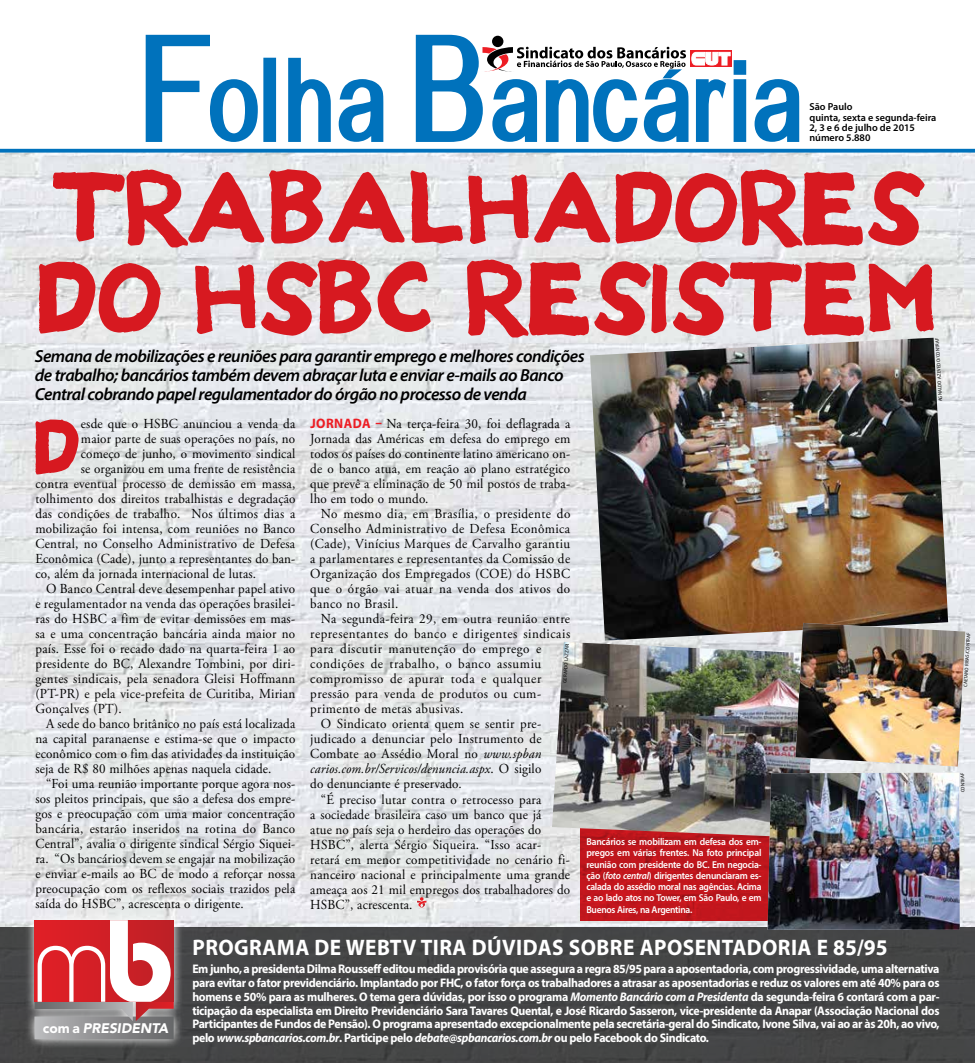
<style>
.page{position:relative;width:975px;height:1063px;background:#fff}
.page>*{position:absolute;margin:0;border:0;box-sizing:border-box;transform-origin:0 0}
.t1{font:115px "Alido";letter-spacing:.055em;color:#0072bc;scale:.81 1}
.t2{font:87.5px/90px "Black Metal Sans";color:#d71920;scale:.95 1}
.t3{font:66.88px "Black Metal Sans";color:#d71920;scale:.95 1}
.t4{font:700 22.5px "Myriad Pro";letter-spacing:.02em;color:#fff;scale:.95 1}
.t5{font:italic 600 17.5px/18.8px "Myriad Pro";letter-spacing:-.03em;color:#000}
.t6{font:13.75px/15px "Adobe Garamond Pro";letter-spacing:.015em;color:#000;text-align:justify;scale:.95 1}
.t7{font:13.75px "Adobe Garamond Pro";letter-spacing:.045em;color:#000;scale:.95 1}
.t8{font:italic 13.75px "Adobe Garamond Pro";letter-spacing:.01em;color:#000;scale:.95 1}
.t9{font:13.75px "Adobe Garamond Pro";letter-spacing:.04em;color:#000;scale:.95 1}
.t10{font:13.75px "Adobe Garamond Pro";letter-spacing:.035em;color:#000;scale:.95 1}
.t11{font:italic 900 13.75px "Avenir";color:#fff}
.t12{font:700 12.5px/13.8px "Myriad Pro";letter-spacing:-.03em;color:#fff;text-align:justify;scale:.95 1}
.t13{font:600 10.12px/10.1px "Myriad Pro";color:#000}
.t14{font:600 10px/11.2px "Myriad Pro";letter-spacing:-.03em;color:#fff;text-align:justify;scale:.95 1}
.t15{font:5px "Myriad Pro";color:#000;scale:.95 1}
.s1{font-size:152.5px}
.s2{font-family:"Myriad Pro";font-weight:700;color:#ed1d24}
.s3{font-style:italic}
.s4{font-style:normal}
</style>
<div class="page">
<img style="left:0;top:153px;width:974px;height:774px">
<svg style="left:579px;top:838px;width:188px;height:83px;background:#c0171d"></svg>
<div style="left:0;top:927px;width:974px;height:136px;background:#454646"></div>
<svg style="left:416px;top:897px;width:11px;height:12px"></svg>
<img style="left:590px;top:338px;width:358px;height:303px">
<svg style="left:145px;top:34px;width:113px;height:108px"></svg>
<div style="left:263px;top:58px;width:13px;height:84px;border:4px solid #0072bc"></div>
<svg style="left:288px;top:57px;width:96px;height:85px"></svg>
<svg style="left:0;top:149px;width:974px;height:4px;background:#187ec0"></svg>
<svg style="left:415px;top:34px;width:385px;height:108px"></svg>
<svg style="left:25px;top:911px;width:159px;height:138px"></svg>
<div style="left:34px;top:1017px;width:140px;height:22px;background:linear-gradient(to right,#b9b9bb,#646466)"></div>
<svg style="left:34px;top:920px;width:140px;height:101px;background:#d36e72"></svg>
<img style="left:552px;top:642px;width:265px;height:196px">
<img style="left:767px;top:773px;width:192px;height:157px">
<img style="left:795px;top:623px;width:170px;height:144px">
<h1 class="t1" style="left:141px;top:38px;width:815px"><span class="s1">F</span>olha <span class="s1">B</span>ancaria</h1>
<p class="t13" style="left:809px;top:102px;width:128px">São Paulo<br>quinta, sexta e segunda-feira<br>2, 3 e 6 de julho de 2015 número 5.880</p>
<h2 class="t2" style="left:37px;top:164px;width:934px">TRABALHADORES<br>DO HSB</h2>
<h2 class="t2" style="left:375px;top:254px;width:593px">C RESISTEM</h2>
<p class="t15" style="left:937px;top:402px;width:69px;rotate:-93deg">agnaldo azevedo/contraf</p>
<p class="t5" style="left:35px;top:346px;width:551px">Semana de mobilizações e reuniões para garantir emprego e melhores condições de trabalho; bancários também devem abraçar luta e enviar e-mails ao Banco<br>Central cobrando papel regulamentador do órgão no processo de venda</p>
<h3 class="t3" style="left:34px;top:397px;width:50px">D</h3>
<p class="t6" style="left:81px;top:417px;width:227px">esde que o HSBC anunciou a venda da</p>
<p class="t6" style="left:310px;top:417px;width:275px"><span class="s2">Jornada –</span> Na terça-feira 30, foi deflagrada a Jornada das Américas em defesa do emprego em todos os países do continente latino americano on&shy;de o banco atua, em reação ao plano estratégico que prevê a eliminação de 50 mil postos de traba&shy;lho em todo o mundo.</p>
<p class="t6" style="left:310px;top:507px;width:275px;text-indent:11px">No mesmo dia, em Brasília, o presidente do Conselho Administrativo de Defesa Econômica (Cade), Vinícius Marques de Carvalho garantiu a parlamentares e representantes da Comissão de Organização dos Empregados (COE) do HSBC que o órgão vai atuar na venda dos ativos do banco no Brasil.</p>
<p class="t6" style="left:321px;top:612px;width:264px">Na segunda-feira 29, em outra reunião entre</p>
<p class="t9" style="left:310px;top:626px;width:275px">representantes do banco e dirigentes sindicais</p>
<p class="t7" style="left:310px;top:641px;width:245px">para discutir manutenção do emprego e</p>
<p class="t7" style="left:310px;top:656px;width:245px">condições de trabalho, o banco assumiu</p>
<p class="t7" style="left:310px;top:671px;width:245px">compromisso de apurar toda e qualquer</p>
<p class="t10" style="left:310px;top:686px;width:244px">pressão para venda de produtos ou cum-</p>
<p class="t6" style="left:310px;top:702px;width:163px">primento de metas abusivas.</p>
<p class="t6" style="left:321px;top:717px;width:233px">O Sindicato orienta quem se sentir pre-</p>
<p class="t6" style="left:310px;top:732px;width:245px">judicado a denunciar pelo Instrumento de</p>
<p class="t6" style="left:310px;top:747px;width:245px">Combate ao Assédio Moral no <span class="s3">www.spban</span></p>
<p class="t8" style="left:310px;top:761px;width:245px">carios.com.br/Servicos/denuncia.aspx<span class="s4">. O sigilo</span></p>
<p class="t6" style="left:310px;top:777px;width:161px">do denunciante é preservado.</p>
<p class="t6" style="left:321px;top:792px;width:233px">“É preciso lutar contra o retrocesso para</p>
<p class="t6" style="left:310px;top:807px;width:245px">a sociedade brasileira caso um banco que já</p>
<p class="t6" style="left:310px;top:822px;width:245px">atue no país seja o herdeiro das operações do</p>
<p class="t6" style="left:310px;top:837px;width:245px">HSBC”, alerta Sérgio Siqueira. “Isso acar-</p>
<p class="t6" style="left:310px;top:852px;width:275px">retará em menor competitividade no cenário fi-</p>
<p class="t6" style="left:310px;top:867px;width:275px">nanceiro nacional e principalmente uma grande</p>
<p class="t6" style="left:310px;top:882px;width:275px">ameaça aos 21 mil empregos dos trabalhadores do</p>
<p class="t6" style="left:310px;top:897px;width:109px">HSBC”, acrescenta.</p>
<p class="t6" style="left:81px;top:432px;width:227px">maior parte de suas operações no país, no</p>
<p class="t6" style="left:81px;top:447px;width:227px">começo de junho, o movimento sindical</p>
<p class="t6" style="left:81px;top:462px;width:227px">se organizou em uma frente de resistência</p>
<p class="t6" style="left:35px;top:477px;width:275px">contra eventual processo de demissão em massa,</p>
<p class="t6" style="left:35px;top:492px;width:275px">tolhimento dos direitos trabalhistas e degradação</p>
<p class="t6" style="left:35px;top:507px;width:275px">das condições de trabalho. Nos últimos dias a</p>
<p class="t6" style="left:35px;top:522px;width:275px">mobilização foi intensa, com reuniões no Banco</p>
<p class="t6" style="left:35px;top:537px;width:275px">Central, no Conselho Administrativo de Defesa</p>
<p class="t6" style="left:35px;top:552px;width:275px">Econômica (Cade), junto a representantes do ban-</p>
<p class="t6" style="left:35px;top:567px;width:234px">co, além da jornada internacional de lutas.</p>
<p class="t6" style="left:46px;top:582px;width:264px">O Banco Central deve desempenhar papel ativo</p>
<p class="t6" style="left:35px;top:597px;width:275px">e regulamentador na venda das operações brasilei-</p>
<p class="t6" style="left:35px;top:612px;width:275px">ras do HSBC a fim de evitar demissões em mas-</p>
<p class="t6" style="left:35px;top:627px;width:275px">sa e uma concentração bancária ainda maior no</p>
<p class="t6" style="left:35px;top:642px;width:275px">país. Esse foi o recado dado na quarta-feira 1 ao</p>
<p class="t6" style="left:35px;top:657px;width:275px">presidente do BC, Alexandre Tombini, por diri-</p>
<p class="t6" style="left:35px;top:672px;width:275px">gentes sindicais, pela senadora Gleisi Hoffmann</p>
<p class="t6" style="left:35px;top:687px;width:275px">(PT-PR) e pela vice-prefeita de Curitiba, Mirian</p>
<p class="t6" style="left:35px;top:702px;width:92px">Gonçalves (PT).</p>
<p class="t6" style="left:46px;top:717px;width:264px">A sede do banco britânico no país está localizada</p>
<p class="t6" style="left:35px;top:732px;width:275px">na capital paranaense e estima-se que o impacto</p>
<p class="t6" style="left:35px;top:747px;width:275px">econômico com o fim das atividades da instituição</p>
<p class="t6" style="left:35px;top:762px;width:250px">seja de R$ 80 milhões apenas naquela cidade.</p>
<p class="t6" style="left:46px;top:777px;width:264px">“Foi uma reunião importante porque agora nos-</p>
<p class="t6" style="left:35px;top:792px;width:275px">sos pleitos principais, que são a defesa dos empre-</p>
<p class="t6" style="left:35px;top:807px;width:275px">gos e preocupação com uma maior concentração</p>
<p class="t6" style="left:35px;top:822px;width:275px">bancária, estarão inseridos na rotina do Banco</p>
<p class="t6" style="left:35px;top:837px;width:275px">Central”, avalia o dirigente sindical Sérgio Siquei-</p>
<p class="t6" style="left:35px;top:852px;width:275px">ra. “Os bancários devem se engajar na mobilização</p>
<p class="t6" style="left:35px;top:867px;width:275px">e enviar e-mails ao BC de modo a reforçar nossa</p>
<p class="t6" style="left:35px;top:882px;width:275px">preocupação com os reflexos sociais trazidos pela</p>
<p class="t6" style="left:35px;top:897px;width:221px">saída do HSBC”, acrescenta o dirigente.</p>
<p class="t15" style="left:561px;top:682px;width:43px;rotate:-86deg">gerardo lazzari</p>
<p class="t14" style="left:586px;top:836px;width:186px">Bancários se mobilizam em defesa dos em&shy;pregos em várias frentes. Na foto principal reunião com presidente do BC. Em negocia&shy;ção (<span class="s3">foto central</span>) dirigentes denunciaram es&shy;calada do assédio moral nas agências. Acima e ao lado atos no Tower, em São Paulo, e em Buenos Aires, na Argentina.</p>
<p class="t11" style="left:43px;top:1020px;width:127px"><span class="s4">com a</span> PRESIDENTA</p>
<h3 class="t4" style="left:192px;top:933px;width:733px">Programa de webtv tira dúvidas sobre aposentadoria e 85/95</h3>
<p class="t12" style="left:192px;top:962px;width:788px">Em junho, a presidenta Dilma Rousseff editou medida provisória que assegura a regra 85/95 para a aposentadoria, com progressividade, uma alternativa para evitar o fator previdenciário. Implantado por FHC, o fator força os trabalhadores a atrasar as aposentadorias e reduz os valores em até 40% para os homens e 50% para as mulheres. O tema gera dúvidas, por isso o programa <span class="s3">Momento Bancário com a Presidenta</span> da segunda-feira 6 contará com a par&shy;ticipação da especialista em Direito Previdenciário Sara Tavares Quental, e José Ricardo Sasseron, vice-presidente da Anapar (Associação Nacional dos Participantes de Fundos de Pensão). O programa apresentado excepcionalmente pela secretária-geral do Sindicato, Ivone Silva, vai ao ar às 20h, ao vivo, pelo <span class="s3">www.spbancarios.com.br</span>. Participe pelo <span class="s3">debate@spbancarios.com.br</span> ou pelo Facebook do Sindicato.</p>
<p class="t15" style="left:962px;top:687px;width:59px;rotate:-86deg">caetano ribas/contraf</p>
<p class="t15" style="left:959px;top:793px;width:22px;rotate:-91deg">contraf</p>
</div>
